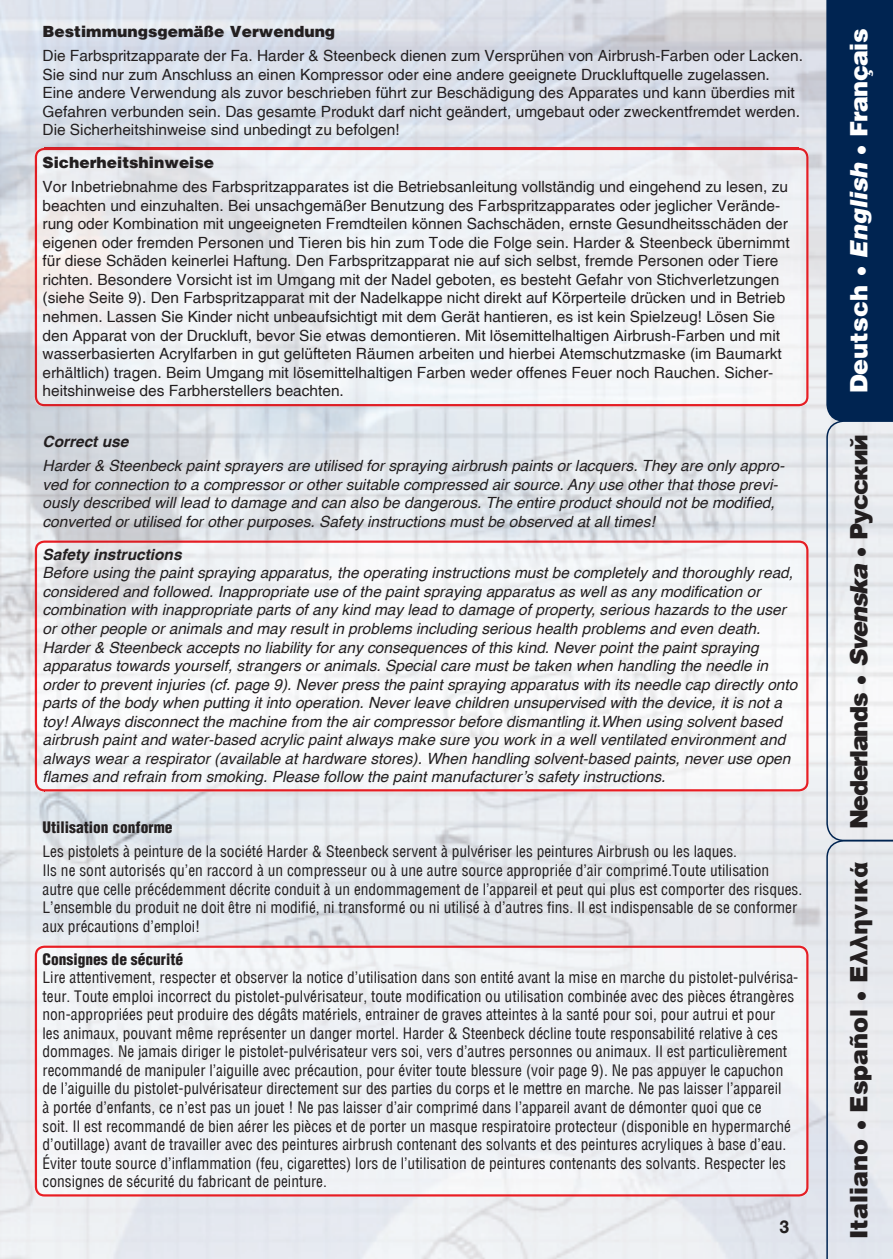
<style>
.page{position:relative;width:893px;height:1259px;background:#fff}
.page>*{position:absolute;margin:0;border:0;box-sizing:border-box;transform-origin:0 0}
.t1{font:900 24px "Helvetica";letter-spacing:-.06em;color:#231f20}
.t2{font:900 24px "Helvetica";color:#231f20}
.t3{font:900 24px "Helvetica";letter-spacing:-.03em;color:#fff}
.t4{font:700 18px "Helvetica";color:#231f20}
.t5{font:condensed 15.6px/18.6px "Helvetica";color:#231f20}
.t6{font:15.6px/18.6px "Helvetica";color:#231f20}
.t7{font:italic 15.6px/18.6px "Helvetica";color:#231f20}
.t8{font:900 15.6px "Helvetica";color:#231f20}
.t9{font:900 condensed 15.6px "Helvetica";color:#231f20}
.t10{font:italic 700 15.6px "Helvetica";color:#231f20}
.s1{font-style:italic}
.s2{font-family:"Arial"}
</style>
<div class="page">
<img style="left:0;top:0;width:826px;height:1259px">
<svg style="left:826px;top:0;width:67px;height:1259px;background:#96a4b7"></svg>
<img style="left:35px;top:148px;width:773px;height:258px">
<img style="left:35px;top:540px;width:773px;height:251px">
<img style="left:35px;top:945px;width:773px;height:251px">
<img style="left:44px;top:148px;width:755px;height:1px">
<img style="left:44px;top:945px;width:755px;height:251px">
<p class="t8" style="left:43px;top:21px;width:294px">Bestimmungsgemäße Verwendung</p>
<p class="t6" style="left:43px;top:47px;width:762px">Die Farbspritzapparate der Fa. Harder &amp; Steenbeck dienen zum Versprühen von Airbrush-Farben oder Lacken.<br>Sie sind nur zum Anschluss an einen Kompressor oder eine andere geeignete Druckluftquelle zugelassen.<br>Eine andere Verwendung als zuvor beschrieben führt zur Beschädigung des Apparates und kann überdies mit Gefahren verbunden sein. Das gesamte Produkt darf nicht geändert, umgebaut oder zweckentfremdet werden.<br>Die Sicherheitshinweise sind unbedingt zu befolgen!</p>
<p class="t8" style="left:43px;top:152px;width:173px">Sicherheitshinweise</p>
<p class="t6" style="left:43px;top:179px;width:749px">Vor Inbetriebnahme des Farbspritzapparates ist die Betriebsanleitung vollständig und eingehend zu lesen, zu beachten und einzuhalten. Bei unsachgemäßer Benutzung des Farbspritzapparates oder jeglicher Verände&shy;rung oder Kombination mit ungeeigneten Fremdteilen können Sachschäden, ernste Gesundheitsschäden der eigenen oder fremden Personen und Tieren bis hin zum Tode die Folge sein. Harder &amp; Steenbeck übernimmt für diese Schäden keinerlei Haftung. Den Farbspritzapparat nie auf sich selbst, fremde Personen oder Tiere richten. Besondere Vorsicht ist im Umgang mit der Nadel geboten, es besteht Gefahr von Stichverletzungen (siehe Seite 9). Den Farbspritzapparat mit der Nadelkappe nicht direkt auf Körperteile drücken und in Betrieb nehmen. Lassen Sie Kinder nicht unbeaufsichtigt mit dem Gerät hantieren, es ist kein Spielzeug! Lösen Sie den Apparat von der Druckluft, bevor Sie etwas demontieren. Mit lösemittelhaltigen Airbrush-Farben und mit wasserbasierten Acrylfarben in gut gelüfteten Räumen arbeiten und hierbei Atemschutzmaske (im Baumarkt erhältlich) tragen. Beim Umgang mit lösemittelhaltigen Farben weder offenes Feuer noch Rauchen. Sicher&shy;heitshinweise des Farbherstellers beachten.</p>
<p class="t10" style="left:43px;top:435px;width:87px">Correct use</p>
<p class="t7" style="left:43px;top:457px;width:743px">Harder &amp; Steenbeck paint sprayers are utilised for spraying airbrush paints or lacquers. They are only appro&shy;ved for connection to a compressor or other suitable compressed air source. Any use other that those previ&shy;ously described will lead to damage and can also be dangerous. The entire product should not be modified, converted or utilised for other purposes. Safety instructions must be observed at all times!</p>
<p class="t10" style="left:43px;top:548px;width:141px">Safety instructions</p>
<p class="t7" style="left:43px;top:564px;width:756px">Before using the paint spraying apparatus, the operating instructions must be completely and thoroughly read, considered and followed. Inappropriate use of the paint spraying apparatus as well as any modification or combination with inappropriate parts of any kind may lead to damage of property, serious hazards to the user or other people or animals and may result in problems including serious health problems and even death.<br>Harder &amp; Steenbeck accepts no liability for any consequences of this kind. Never point the paint spraying apparatus towards yourself, strangers or animals. Special care must be taken when handling the needle in order to prevent injuries (cf. page 9). Never press the paint spraying apparatus with its needle cap directly onto parts of the body when putting it into operation. Never leave children unsupervised with the device, it is not a toy! Always disconnect the machine from the air compressor before dismantling it.When using solvent based airbrush paint and water-based acrylic paint always make sure you work in a well ventilated environment and always wear a respirator (available at hardware stores). When handling solvent-based paints, never use open flames and refrain from smoking. Please follow the paint manufacturer’s safety instructions.</p>
<p class="t9" style="left:43px;top:818px;width:132px">Utilisation conforme</p>
<p class="t5" style="left:43px;top:842px;width:761px">Les pistolets à peinture de la société Harder &amp; Steenbeck servent à pulvériser les peintures Airbrush ou les laques.<br>Ils ne sont autorisés qu’en raccord à un compresseur ou à une autre source appropriée d’air comprimé.Toute utilisation autre que celle précédemment décrite conduit à un endommagement de l’appareil et peut qui plus est comporter des risques.<br>L’ensemble du produit ne doit être ni modifié, ni transformé ou ni utilisé à d’autres fins. Il est indispensable de se conformer aux précautions d’emploi!</p>
<p class="t9" style="left:43px;top:949px;width:142px">Consignes de sécurité</p>
<p class="t5" style="left:43px;top:968px;width:757px">Lire attentivement, respecter et observer la notice d’utilisation dans son entité avant la mise en marche du pistolet-pulvérisa&shy;teur. Toute emploi incorrect du pistolet-pulvérisateur, toute modification ou utilisation combinée avec des pièces étrangères non-appropriées peut produire des dégâts matériels, entrainer de graves atteintes à la santé pour soi, pour autrui et pour<br>les animaux, pouvant même représenter un danger mortel. Harder &amp; Steenbeck décline toute responsabilité relative à ces dommages. Ne jamais diriger le pistolet-pulvérisateur vers soi, vers d’autres personnes ou animaux. Il est particulièrement recommandé de manipuler l’aiguille avec précaution, pour éviter toute blessure (voir page 9). Ne pas appuyer le capuchon de l’aiguille du pistolet-pulvérisateur directement sur des parties du corps et le mettre en marche. Ne pas laisser l’appareil<br>à portée d’enfants, ce n’est pas un jouet ! Ne pas laisser d’air comprimé dans l’appareil avant de démonter quoi que ce<br>soit. Il est recommandé de bien aérer les pièces et de porter un masque respiratoire protecteur (disponible en hypermarché d’outillage) avant de travailler avec des peintures airbrush contenant des solvants et des peintures acryliques à base d’eau.<br>Éviter toute source d’inflammation (feu, cigarettes) lors de l’utilisation de peintures contenants des solvants. Respecter les consignes de sécurité du fabricant de peinture.</p>
<p class="t4" style="left:779px;top:1219px;width:12px">3</p>
<h1 class="t3" style="left:843px;top:393px;width:366px;rotate:-90deg">Deutsch • <span class="s1">English</span> • Français</h1>
<h1 class="t1" style="left:843px;top:829px;width:397px;rotate:-90deg">Nederlands • <span class="s1">Svenska</span> • <span class="s2">Русский</span></h1>
<h1 class="t2" style="left:843px;top:1239px;width:378px;rotate:-90deg">Italiano • Español • <span class="s2">Ελληνικά</span></h1>
</div>
